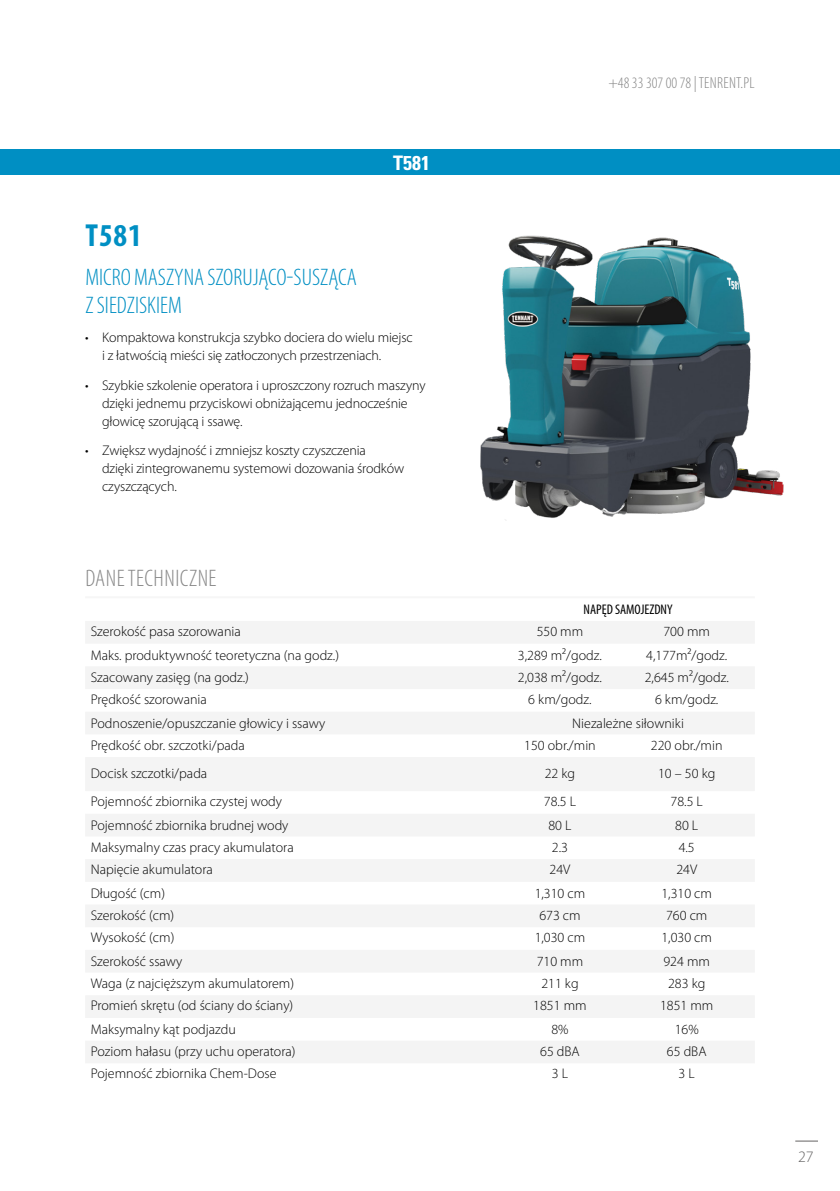
<style>
.page{position:relative;width:840px;height:1191px;background:#fff}
.page>*{position:absolute;margin:0;border:0;box-sizing:border-box;transform-origin:0 0}
.t1{font:700 condensed 32px "Myriad Pro";color:#008fc3}
.t2{font:300 condensed 24px/28px "Myriad Pro";color:#008fc3}
.t3{font:300 condensed 24px "Myriad Pro";letter-spacing:.02em;color:#878787}
.t4{font:700 condensed 20px "Univers";color:#fff}
.t5{font:300 condensed 16px "Myriad Pro";letter-spacing:.02em;color:#878787}
.t6{font:300 16px "Myriad Pro";color:#646363}
.t7{font:300 14px/18px "Myriad Pro";color:#000}
.t8{font:condensed 14px "Myriad Pro";color:#000}
</style>
<div class="page">
<svg style="left:795px;top:1140px;width:22px;height:1px"></svg>
<svg style="left:86px;top:621px;width:668px;height:442px;fill:#f4f4f4"></svg>
<img style="left:480px;top:235px;width:304px;height:285px">
<hr style="left:85px;top:596px;width:669px;height:2px;background:#f6f6f6">
<div style="left:0;top:149px;width:839px;height:26px;background:#008fc3"></div>
<h3 class="t4" style="left:393px;top:150px;width:38px">T581</h3>
<h1 class="t1" style="left:85px;top:215px;width:58px">T581</h1>
<h2 class="t2" style="left:85px;top:264px;width:273px">MICRO MASZYNA SZORUJĄCO-SUSZĄCA<br>Z SIEDZISKIEM</h2>
<p class="t7" style="left:102px;top:328px;width:312px;text-indent:-17px">• Kompaktowa konstrukcja szybko dociera do wielu miejsc i z łatwością mieści się zatłoczonych przestrzeniach.</p>
<p class="t7" style="left:102px;top:376px;width:325px;text-indent:-17px">• Szybkie szkolenie operatora i uproszczony rozruch maszyny dzięki jednemu przyciskowi obniżającemu jednocześnie głowicę szorującą i ssawę.</p>
<p class="t7" style="left:102px;top:441px;width:303px;text-indent:-17px">• Zwiększ wydajność i zmniejsz koszty czyszczenia<br>dzięki zintegrowanemu systemowi dozowania środków czyszczących.</p>
<h2 class="t3" style="left:85px;top:565px;width:133px">DANE TECHNICZNE</h2>
<p class="t5" style="left:608px;top:74px;width:148px">+48 33 307 00 78 | TENRENT.PL</p>
<p class="t8" style="left:583px;top:601px;width:91px">NAPĘD SAMOJEZDNY</p>
<p class="t7" style="left:91px;top:622px;width:151px">Szerokość pasa szorowania</p>
<p class="t7" style="left:536px;top:622px;width:48px">550 mm</p>
<p class="t7" style="left:663px;top:622px;width:48px">700 mm</p>
<p class="t7" style="left:91px;top:646px;width:250px">Maks. produktywność teoretyczna (na godz.)</p>
<p class="t7" style="left:517px;top:646px;width:85px">3,289 m²/godz.</p>
<p class="t7" style="left:646px;top:646px;width:82px">4,177m²/godz.</p>
<p class="t7" style="left:91px;top:668px;width:159px">Szacowany zasięg (na godz.)</p>
<p class="t7" style="left:517px;top:668px;width:85px">2,038 m²/godz.</p>
<p class="t7" style="left:644px;top:668px;width:85px">2,645 m²/godz.</p>
<p class="t7" style="left:91px;top:690px;width:117px">Prędkość szorowania</p>
<p class="t7" style="left:528px;top:690px;width:65px">6 km/godz.</p>
<p class="t7" style="left:654px;top:690px;width:65px">6 km/godz.</p>
<p class="t7" style="left:91px;top:714px;width:236px">Podnoszenie/opuszczanie głowicy i ssawy</p>
<p class="t7" style="left:571px;top:714px;width:113px">Niezależne siłowniki</p>
<p class="t7" style="left:91px;top:736px;width:155px">Prędkość obr. szczotki/pada</p>
<p class="t7" style="left:524px;top:736px;width:73px">150 obr./min</p>
<p class="t7" style="left:650px;top:736px;width:73px">220 obr./min</p>
<p class="t7" style="left:91px;top:764px;width:118px">Docisk szczotki/pada</p>
<p class="t7" style="left:544px;top:764px;width:32px">22 kg</p>
<p class="t7" style="left:657px;top:764px;width:59px">10 – 50 kg</p>
<p class="t7" style="left:91px;top:792px;width:193px">Pojemność zbiornika czystej wody</p>
<p class="t7" style="left:543px;top:792px;width:34px">78.5 L</p>
<p class="t7" style="left:670px;top:792px;width:34px">78.5 L</p>
<p class="t7" style="left:91px;top:816px;width:199px">Pojemność zbiornika brudnej wody</p>
<p class="t7" style="left:548px;top:816px;width:25px">80 L</p>
<p class="t7" style="left:674px;top:816px;width:25px">80 L</p>
<p class="t7" style="left:91px;top:838px;width:204px">Maksymalny czas pracy akumulatora</p>
<p class="t7" style="left:551px;top:838px;width:18px">2.3</p>
<p class="t7" style="left:678px;top:838px;width:18px">4.5</p>
<p class="t7" style="left:91px;top:860px;width:123px">Napięcie akumulatora</p>
<p class="t7" style="left:549px;top:860px;width:22px">24V</p>
<p class="t7" style="left:676px;top:860px;width:22px">24V</p>
<p class="t7" style="left:91px;top:884px;width:76px">Długość (cm)</p>
<p class="t7" style="left:534px;top:884px;width:52px">1,310 cm</p>
<p class="t7" style="left:661px;top:884px;width:52px">1,310 cm</p>
<p class="t7" style="left:91px;top:906px;width:85px">Szerokość (cm)</p>
<p class="t7" style="left:539px;top:906px;width:43px">673 cm</p>
<p class="t7" style="left:665px;top:906px;width:43px">760 cm</p>
<p class="t7" style="left:91px;top:928px;width:85px">Wysokość (cm)</p>
<p class="t7" style="left:534px;top:928px;width:52px">1,030 cm</p>
<p class="t7" style="left:661px;top:928px;width:52px">1,030 cm</p>
<p class="t7" style="left:91px;top:952px;width:93px">Szerokość ssawy</p>
<p class="t7" style="left:536px;top:952px;width:48px">710 mm</p>
<p class="t7" style="left:663px;top:952px;width:48px">924 mm</p>
<p class="t7" style="left:91px;top:974px;width:205px">Waga (z najcięższym akumulatorem)</p>
<p class="t7" style="left:541px;top:974px;width:39px">211 kg</p>
<p class="t7" style="left:667px;top:974px;width:39px">283 kg</p>
<p class="t7" style="left:91px;top:996px;width:204px">Promień skrętu (od ściany do ściany)</p>
<p class="t7" style="left:533px;top:996px;width:55px">1851 mm</p>
<p class="t7" style="left:659px;top:996px;width:55px">1851 mm</p>
<p class="t7" style="left:91px;top:1020px;width:146px">Maksymalny kąt podjazdu</p>
<p class="t7" style="left:551px;top:1020px;width:19px">8%</p>
<p class="t7" style="left:674px;top:1020px;width:25px">16%</p>
<p class="t7" style="left:91px;top:1042px;width:206px">Poziom hałasu (przy uchu operatora)</p>
<p class="t7" style="left:540px;top:1042px;width:41px">65 dBA</p>
<p class="t7" style="left:666px;top:1042px;width:41px">65 dBA</p>
<p class="t7" style="left:91px;top:1064px;width:187px">Pojemność zbiornika Chem-Dose</p>
<p class="t7" style="left:551px;top:1064px;width:18px">3 L</p>
<p class="t7" style="left:678px;top:1064px;width:18px">3 L</p>
<p class="t6" style="left:797px;top:1147px;width:17px">27</p>
</div>
